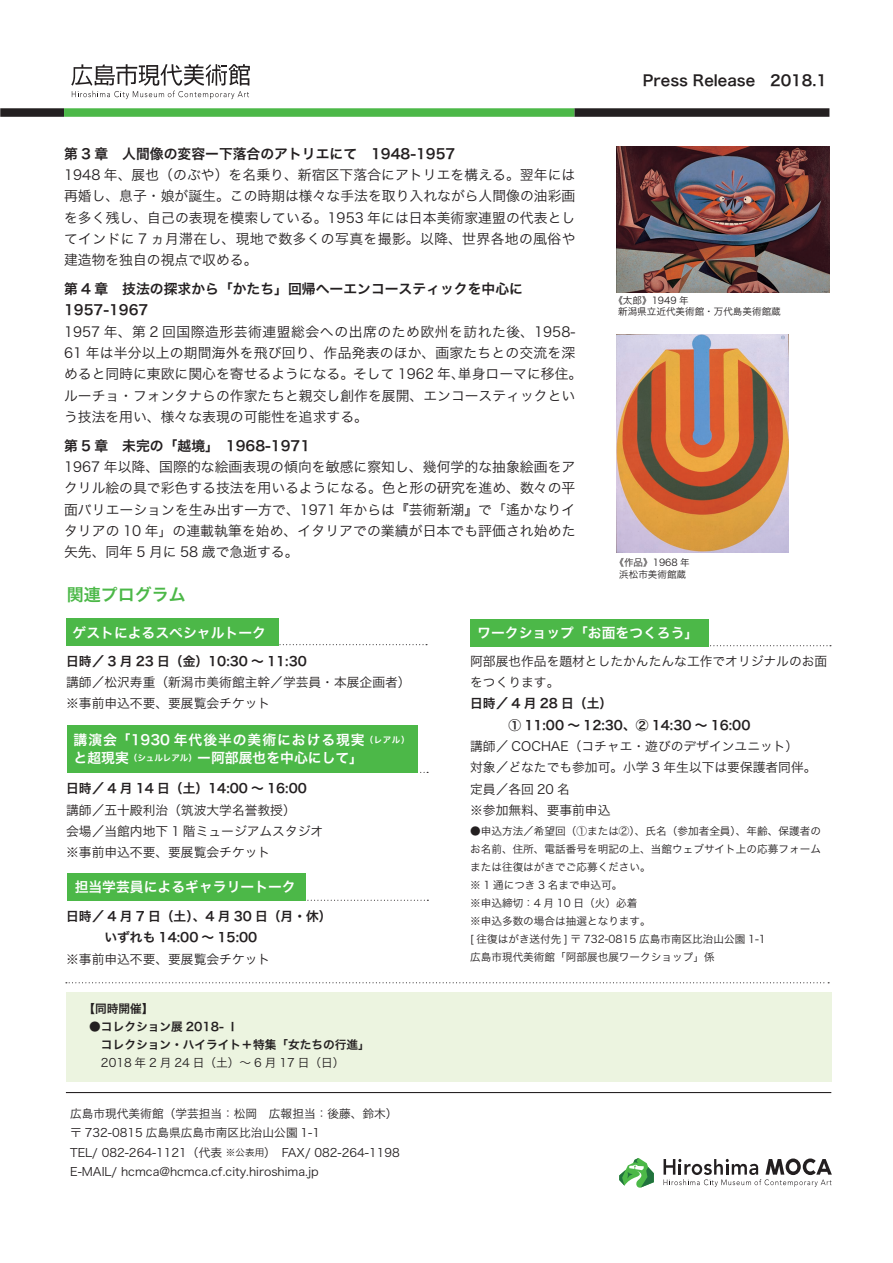
<style>
.page{position:relative;width:893px;height:1263px;background:#fff}
.page>*{position:absolute;margin:0;border:0;box-sizing:border-box;transform-origin:0 0}
.t1{font:16.95px "Hira Kaku Pro W6";color:#4cb848}
.t2{font:14.85px "Hira Kaku Pro W6";color:#231f20}
.t3{font:13.8px/21.3px "Hira Kaku Pro W3";letter-spacing:.005em;color:#231f20;text-align:justify}
.t4{font:13.8px/21.3px "Hira Kaku Pro W6";color:#231f20}
.t5{font:13.8px "Hira Kaku Pro W6";color:#fff}
.t6{font:13.8px "Hira Kaku Pro W3";letter-spacing:.04em;color:#231f20}
.t7{font:13.8px/18px "Hira Kaku Pro W6";letter-spacing:.07em;color:#fff;text-align:right}
.t8{font:12.75px/21.3px "Hira Kaku Pro W3";color:#231f20}
.t9{font:12.75px/21.3px "Hira Kaku Pro W6";color:#231f20}
.t10{font:11.7px/19.2px "Hira Kaku Pro W3";color:#231f20}
.t11{font:11.7px/18px "Hira Kaku Pro W6";color:#231f20}
.t12{font:10.65px/18px "Hira Kaku Pro W3";color:#231f20}
.t13{font:9.6px/11.7px "Hira Kaku Pro W3";color:#231f20}
.t14{font:8.55px "Hira Kaku Pro W6";color:#fff}
</style>
<div class="page">
<div style="left:66px;top:992px;width:765px;height:89px;background:#ecf4e0"></div>
<hr style="left:66px;top:1092px;width:765px;height:1px;background:#231f20">
<svg style="left:66px;top:982px;width:763px;height:1px"></svg>
<svg style="left:71px;top:64px;width:179px;height:35px"></svg>
<svg style="left:619px;top:1158px;width:35px;height:30px"></svg>
<svg style="left:663px;top:1158px;width:169px;height:29px"></svg>
<svg style="left:279px;top:644px;width:148px;height:1px"></svg>
<div style="left:0;top:108px;width:64px;height:9px;background:#231f20"></div>
<div style="left:574px;top:108px;width:255px;height:9px;background:#231f20"></div>
<div style="left:64px;top:108px;width:510px;height:9px;background:#4cb848"></div>
<img style="left:617px;top:147px;width:212px;height:145px">
<img style="left:617px;top:334px;width:172px;height:218px">
<div style="left:66px;top:618px;width:213px;height:27px;background:#4cb848"></div>
<div style="left:67px;top:726px;width:351px;height:47px;background:#4cb848"></div>
<svg style="left:710px;top:645px;width:121px;height:1px"></svg>
<div style="left:470px;top:619px;width:239px;height:27px;background:#4cb848"></div>
<svg style="left:307px;top:900px;width:121px;height:1px"></svg>
<div style="left:68px;top:874px;width:238px;height:27px;background:#4cb848"></div>
<p class="t4" style="left:64px;top:142px;width:295px">第 3 章　人間像の変容ー下落合のアトリエにて</p>
<p class="t3" style="left:64px;top:163px;width:513px">1948 年、展也（のぶや）を名乗り、新宿区下落合にアトリエを構える。翌年には再婚し、息子・娘が誕生。この時期は様々な手法を取り入れながら人間像の油彩画を多く残し、自己の表現を模索している。1953 年には日本美術家連盟の代表としてインドに 7 ヵ月滞在し、現地で数多くの写真を撮影。以降、世界各地の風俗や建造物を独自の視点で収める。</p>
<p class="t4" style="left:64px;top:278px;width:460px">第 4 章　技法の探求から「かたち」回帰へーエンコースティックを中心に<br>1957-1967</p>
<p class="t6" style="left:64px;top:319px;width:513px">1957 年、第 2 回国際造形芸術連盟総会への出席のため欧州を訪れた後、1958-</p>
<p class="t3" style="left:64px;top:341px;width:513px">61 年は半分以上の期間海外を飛び回り、作品発表のほか、画家たちとの交流を深</p>
<p class="t3" style="left:458px;top:362px;width:126px">単身ローマに移住。</p>
<p class="t4" style="left:371px;top:142px;width:86px">1948-1957</p>
<p class="t3" style="left:64px;top:362px;width:513px;text-align:left">めると同時に東欧に関心を寄せるようになる。そして 1962 年、<br>ルーチョ・フォンタナらの作家たちと親交し創作を展開、エンコースティックという技法を用い、様々な表現の可能性を追求する。</p>
<p class="t4" style="left:226px;top:434px;width:86px">1968-1971</p>
<p class="t4" style="left:64px;top:434px;width:156px">第 5 章　未完の「越境「</p>
<p class="t3" style="left:64px;top:455px;width:513px">1967 年以降、国際的な絵画表現の傾向を敏感に察知し、幾何学的な抽象絵画をアクリル絵の具で彩色する技法を用いるようになる。色と形の研究を進め、数々の平面バリエーションを生み出す一方で、1971 年からは『芸術新潮』で「遙かなりイタリアの 10 年」の連載執筆を始め、イタリアでの業績が日本でも評価され始めた矢先、同年 5 月に 58 歳で急逝する。</p>
<p class="t1" style="left:67px;top:579px;width:121px">関連プログラム</p>
<p class="t2" style="left:643px;top:67px;width:114px">Press Release</p>
<p class="t2" style="left:770px;top:67px;width:58px">2018.1</p>
<p class="t13" style="left:618px;top:294px;width:164px;text-indent:-5px">《太郎》1949 年<br>新潟県立近代美術館・万代島美術館蔵</p>
<p class="t13" style="left:614px;top:556px;width:77px;text-align:center">《作品》1968 年浜松市美術館蔵</p>
<p class="t5" style="left:73px;top:620px;width:195px">ゲストによるスペシャルトーク</p>
<p class="t9" style="left:66px;top:650px;width:242px">日時／ 3 月 23 日（金(10:30 〜 11:30</p>
<p class="t8" style="left:66px;top:671px;width:346px">講師／松沢寿重（新潟市美術館主幹／学芸員・本展企画者( ※事前申込不要、要展覧会チケット</p>
<p class="t7" style="left:74px;top:730px;width:293px">講演会「1930 年代後半の美術における現実ー阿部展也を中心にして「</p>
<p class="t14" style="left:365px;top:732px;width:46px">（レアル(</p>
<p class="t5" style="left:74px;top:746px;width:57px">と超現実</p>
<p class="t14" style="left:129px;top:750px;width:70px">（シュルレアル）</p>
<p class="t9" style="left:66px;top:777px;width:242px">日時／ 4 月 14 日（土(14:00 ~ 16:00</p>
<p class="t8" style="left:66px;top:798px;width:259px">講師／五十殿利治（筑波大学名誉教授(<br>会場／当館内地下 1 階ミュージアムスタジオ※事前申込不要、要展覧会チケット</p>
<p class="t5" style="left:75px;top:875px;width:223px">担当学芸員によるギャラリートーク</p>
<p class="t9" style="left:66px;top:905px;width:267px">日時／ 4 月 7 日（土）、4 月 30 日（月・休(　　　いずれも 14:00 〜 15:00</p>
<p class="t8" style="left:66px;top:947px;width:206px">※事前申込不要、要展覧会チケット</p>
<p class="t11" style="left:83px;top:999px;width:72px">【同時開催【</p>
<p class="t11" style="left:89px;top:1017px;width:282px">●コレクション展 2018- Ⅰ<br>　コレクション・ハイライト＋特集「女たちの行進「</p>
<p class="t10" style="left:89px;top:1052px;width:257px">　2018 年 2 月 24 日（土）〜 6 月 17 日（日(</p>
<p class="t10" style="left:70px;top:1103px;width:329px">広島市現代美術館（学芸担当：松岡　広報担当：後藤、鈴木(</p>
<p class="t10" style="left:70px;top:1122px;width:251px">〒 732-0815 広島県広島市南区比治山公園 1-1</p>
<p class="t10" style="left:264px;top:1142px;width:137px">）　FAX/ 082-264-1198</p>
<p class="t10" style="left:70px;top:1142px;width:250px">TEL/ 082-264-1121（代表<br>E-MAIL/ hcmca@hcmca.cf.city.hiroshima j p.</p>
<p class="t13" style="left:226px;top:1145px;width:40px">※公表用</p>
<p class="t5" style="left:477px;top:620px;width:223px">ワークショップ「お面をつくろう「</p>
<p class="t8" style="left:470px;top:649px;width:359px">阿部展也作品を題材としたかんたんな工作でオリジナルのお面をつくります。</p>
<p class="t9" style="left:508px;top:692px;width:244px;text-indent:-38px">日時／ 4 月 28 日（土(<br>1 11:00 〜 12:30、2 14:30 〜 16:00</p>
<p class="t8" style="left:470px;top:735px;width:348px">講師／ COCHAE（コチャエ・遊びのデザインユニット(<br>対象／どなたでも参加可。小学 3 年生以下は要保護者同伴。定員／各回 20 名<br>※参加無料、要事前申込</p>
<p class="t12" style="left:470px;top:821px;width:352px">●申込方法／希望回（①または②）、氏名（参加者全員）、年齢、保護者のお名前、住所、電話番号を明記の上、当館ウェブサイト上の応募フォームまたは往復はがきでご応募ください。<br>※ 1 通につき 3 名まで申込可。<br>※申込締切：4 月 10 日（火）必着<br>※申込多数の場合は抽選となります。<br>[ 往復はがき送付先 ] 〒 732-0815 広島市南区比治山公園 1-1<br>広島市現代美術館「阿部展也展ワークショップ」係</p>
</div>
